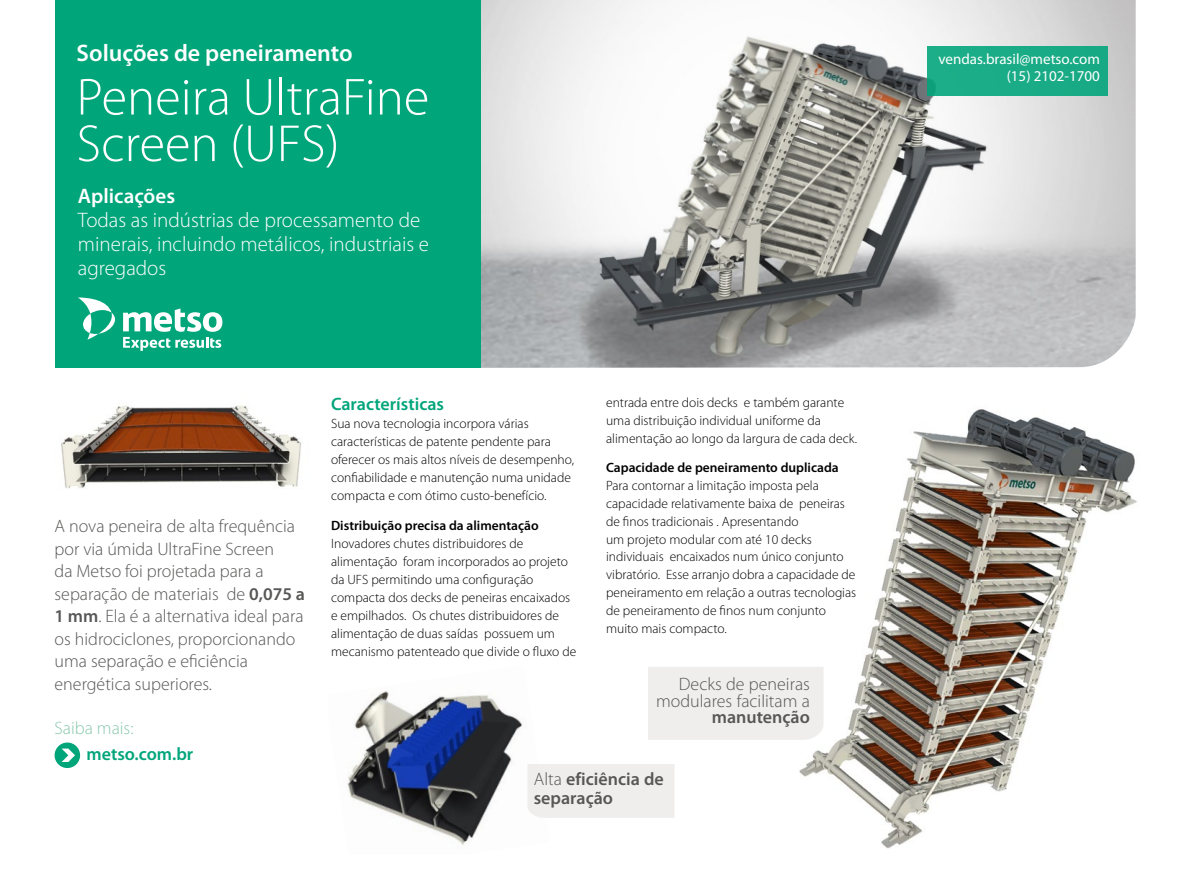
<style>
.page{position:relative;width:1191px;height:893px;background:#fff}
.page>*{position:absolute;margin:0;border:0;box-sizing:border-box;transform-origin:0 0}
.t1{font:300 52.5px/46.5px "Myriad Pro";color:#fff}
.t2{font:600 24px "Myriad Pro";color:#fff}
.t3{font:300 21px/24px "Myriad Pro";color:#fff}
.t4{font:600 21px "Myriad Pro";color:#fff}
.t5{font:300 18px/22.5px "Myriad Pro";color:#575756}
.t6{font:600 18px/19.5px "Myriad Pro";color:#575756}
.t7{font:600 18px "Myriad Pro";color:#00a57a}
.t8{font:300 18px "Myriad Pro";color:#8ac9af}
.t9{font:15px/16.5px "Myriad Pro";color:#fff;text-align:right}
.t10{font:300 13.5px/18px "Myriad Pro";color:#000}
.t11{font:600 13.5px "Myriad Pro";color:#000}
.s1{font-weight:600}
.s2{font-weight:300}
</style>
<div class="page">
<img style="left:480px;top:0;width:655px;height:368px">
<div style="left:55px;top:0;width:425px;height:368px;background:#00a57a"></div>
<img style="left:347px;top:691px;width:176px;height:154px">
<img style="left:799px;top:409px;width:338px;height:440px">
<svg style="left:78px;top:297px;width:37px;height:43px"></svg>
<svg style="left:123px;top:308px;width:99px;height:43px"></svg>
<div style="left:927px;top:46px;width:180px;height:49px;background:#1aac86"></div>
<div style="left:55px;top:742px;width:25px;height:26px;background:#00a57a;border-radius:50%"></div>
<svg style="left:62px;top:749px;width:13px;height:13px"></svg>
<img style="left:61px;top:405px;width:240px;height:84px">
<div style="left:648px;top:667px;width:175px;height:73px;background:#f0eeec"></div>
<div style="left:527px;top:764px;width:147px;height:54px;background:#f0eeec"></div>
<h2 class="t2" style="left:77px;top:39px;width:278px">Soluções de peneiramento</h2>
<h1 class="t1" style="left:77px;top:75px;width:354px">Peneira UltraFine<br>Screen (UFS)</h1>
<h3 class="t4" style="left:78px;top:184px;width:99px">Aplicações</h3>
<h3 class="t3" style="left:78px;top:208px;width:352px">Todas as indústrias de processamento de minerais, incluindo metálicos, industriais e agregados</h3>
<p class="t5" style="left:55px;top:515px;width:252px">A nova peneira de alta frequência por via úmida UltraFine Screen<br>da Metso foi projetada para a separação de materiais de <span class="s1">0,075 a<br>1 mm</span>. Ela é a alternativa ideal para os hidrociclones, proporcionando uma separação e eficiência energética superiores.</p>
<h3 class="t8" style="left:55px;top:718px;width:80px">Saiba mais:</h3>
<h3 class="t7" style="left:86px;top:744px;width:108px">metso.com.br</h3>
<h3 class="t7" style="left:331px;top:394px;width:114px">Características</h3>
<p class="t10" style="left:331px;top:415px;width:244px">Sua nova tecnologia incorpora várias características de patente pendente para oferecer os mais altos níveis de desempenho, confiabilidade e manutenção numa unidade compacta e com ótimo custo-benefício.</p>
<p class="t11" style="left:331px;top:518px;width:209px">Distribuição precisa da alimentação</p>
<p class="t10" style="left:331px;top:535px;width:247px">Inovadores chutes distribuidores de alimentação foram incorporados ao projeto da UFS permitindo uma configuração compacta dos decks de peneiras encaixados e empilhados. Os chutes distribuidores de alimentação de duas saídas possuem um mecanismo patenteado que divide o fluxo de</p>
<p class="t10" style="left:606px;top:394px;width:252px">entrada entre dois decks e também garante uma distribuição individual uniforme da alimentação ao longo da largura de cada deck.</p>
<p class="t11" style="left:606px;top:459px;width:234px">Capacidade de peneiramento duplicada</p>
<p class="t10" style="left:606px;top:476px;width:252px">Para contornar a limitação imposta pela capacidade relativamente baixa de peneiras de finos tradicionais . Apresentando<br>um projeto modular com até 10 decks individuais encaixados num único conjunto vibratório. Esse arranjo dobra a capacidade de peneiramento em relação a outras tecnologias de peneiramento de finos num conjunto muito mais compacto.</p>
<h3 class="t5" style="left:656px;top:676px;width:155px;line-height:16.5px;text-align:right">Decks de peneiras modulares facilitam a</h3>
<h3 class="t6" style="left:712px;top:708px;width:100px">manutenção</h3>
<h3 class="t6" style="left:534px;top:769px;width:132px"><span class="s2">Alta</span> eficiência de separação</h3>
<p class="t9" style="left:938px;top:51px;width:163px">vendas.brasil@metso.com (15) 2102-1700</p>
</div>
